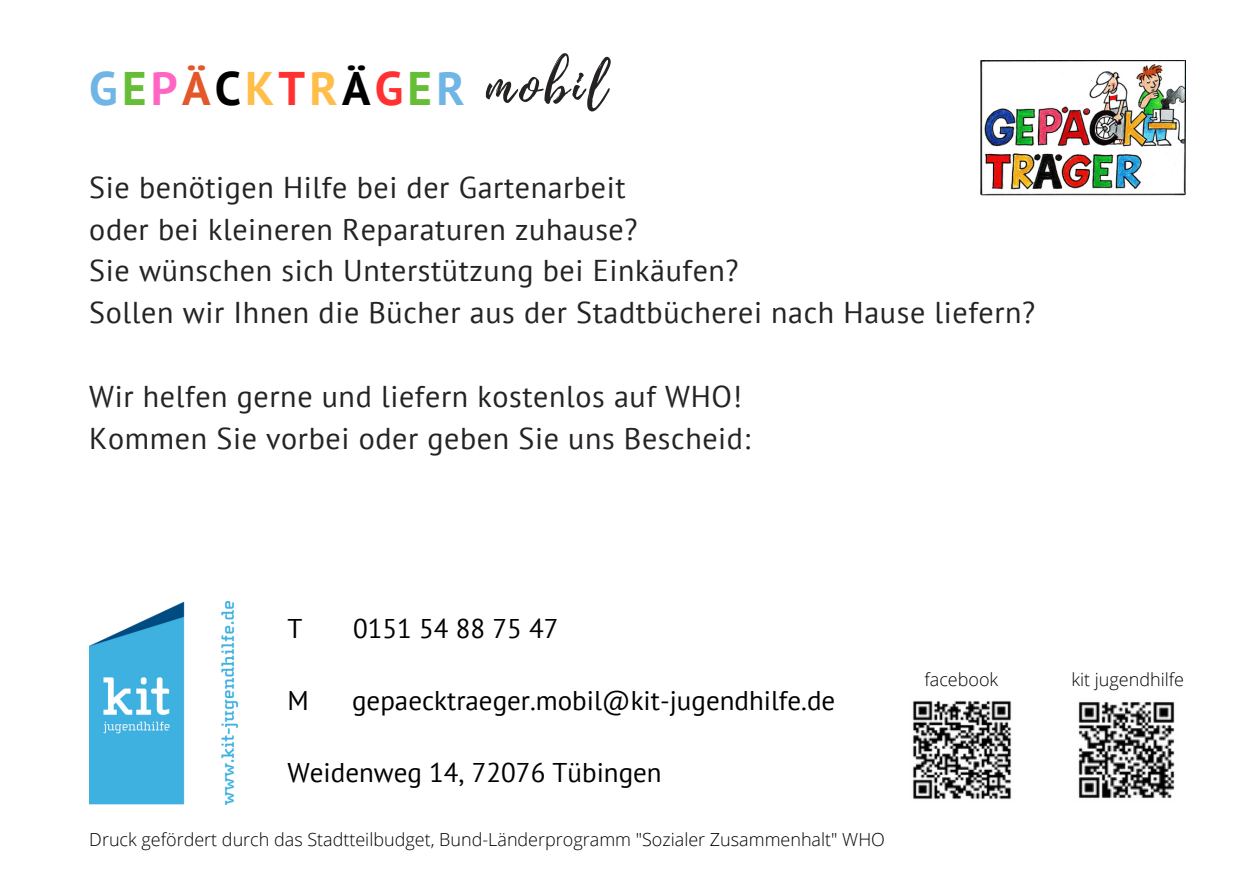
<style>
.page{position:relative;width:1258px;height:894px;background:#fff}
.page>*{position:absolute;margin:0;border:0;box-sizing:border-box;transform-origin:0 0}
.t1{font:53.1px "Playlist Script";letter-spacing:.09em;color:#252222}
.t2{font:700 47.1px "PT Sans";letter-spacing:.09em;color:#6fb5e6}
.t3{font:30px/42px "PT Sans";letter-spacing:.02em;color:#252222}
.t4{font:27px "PT Sans";color:#000}
.t5{font:300 18px "Open Sans";color:#000}
.s1{color:#66be36}
.s2{color:#ff66c4}
.s3{color:#e3572b}
.s4{color:#000}
.s5{color:#ffbd4a}
.s6{color:#ff3131}
</style>
<div class="page">
<img style="left:980px;top:61px;width:205px;height:135px">
<img style="left:89px;top:601px;width:149px;height:202px">
<img style="left:912px;top:700px;width:100px;height:100px">
<img style="left:1078px;top:702px;width:97px;height:96px">
<h4 class="t2" style="left:89px;top:57px;width:377px">G<span class="s1">E</span><span class="s2">P</span><span class="s3">Ä</span><span class="s4">C</span><span class="s5">K</span><span class="s6">T</span><span class="s5">R</span><span class="s4">Ä</span><span class="s6">G</span><span class="s1">E</span>R</h4>
<h5 class="t1" style="left:486px;top:48px;width:122px">mobil</h5>
<h3 class="t3" style="left:89px;top:165px;width:947px">Sie benötigen Hilfe bei der Gartenarbeit<br>oder bei kleineren Reparaturen zuhause?<br>Sie wünschen sich Unterstützung bei Einkäufen?<br>Sollen wir Ihnen die Bücher aus der Stadtbücherei nach Hause liefern?</h3>
<h3 class="t3" style="left:89px;top:375px;width:662px">Wir helfen gerne und liefern kostenlos auf WHO!<br>Kommen Sie vorbei oder geben Sie uns Bescheid:</h3>
<p class="t4" style="left:287px;top:610px;width:16px">T</p>
<p class="t4" style="left:353px;top:610px;width:207px">0151 54 88 75 47</p>
<p class="t4" style="left:287px;top:682px;width:23px">M</p>
<p class="t4" style="left:352px;top:682px;width:485px">gepaecktraeger.mobil@kit-jugendhilfe.de</p>
<p class="t4" style="left:287px;top:754px;width:376px">Weidenweg 14, 72076 Tübingen</p>
<p class="t5" style="left:89px;top:826px;width:797px">Druck gefördert durch das Stadtteilbudget, Bund-Länderprogramm "Sozialer Zusammenhalt" WHO</p>
<h5 class="t5" style="left:924px;top:666px;width:75px">facebook</h5>
<p class="t5" style="left:1071px;top:666px;width:114px">kit jugendhilfe</p>
</div>
